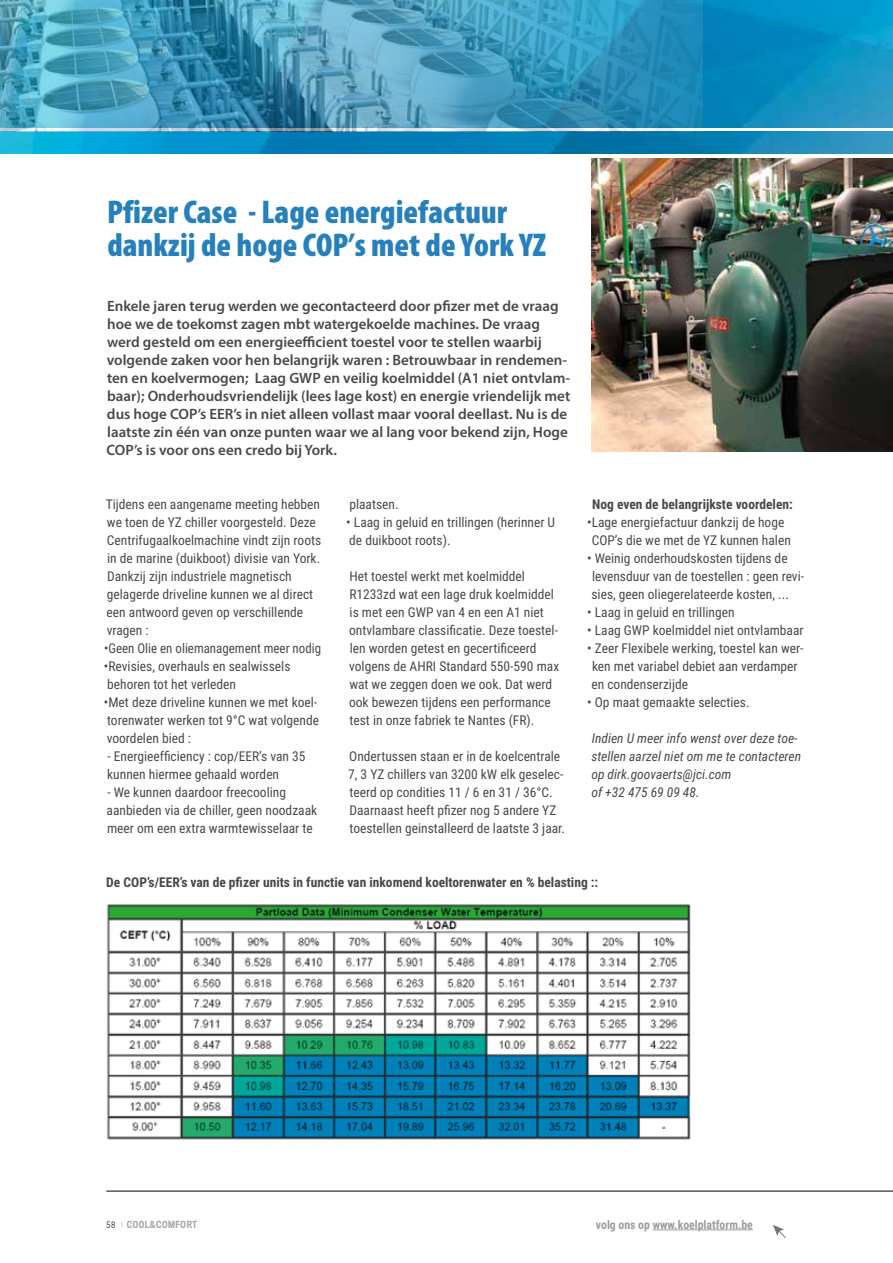
<style>
.page{position:relative;width:893px;height:1263px;background:#fff}
.page>*{position:absolute;margin:0;border:0;box-sizing:border-box;transform-origin:0 0}
.t1{font:900 condensed 33px/33px "Myriad Pro";color:#2580bc}
.t2{font:600 15px/18px "Myriad Pro";color:#494948}
.t3{font:13.5px/18px "Roboto Condensed";color:#494948}
.t4{font:700 13.5px "Roboto Condensed";color:#494948}
.t5{font:italic 13.5px/18px "Roboto Condensed";color:#494948}
.t6{font:13.5px "Roboto Condensed";color:#494948;scale:.96 1}
.t7{font:700 12px "Roboto Condensed";color:#9c9d9d}
.t8{font:500 9px "Titling Gothic FB Cond";letter-spacing:.065em;color:#a7a7a8}
.s1{font-family:"Roboto Condensed";font-weight:300;color:#000}
.s2{font-family:"Roboto Condensed";font-weight:300;color:#b1b2b3}
</style>
<div class="page">
<hr style="left:106px;top:1191px;width:787px;height:1px;background:#000">
<img style="left:0;top:132px;width:893px;height:21px">
<img style="left:703px;top:0;width:190px;height:128px">
<img style="left:0;top:0;width:703px;height:132px">
<hr style="left:653px;top:1229px;width:100px;height:1px;background:#9c9d9d">
<svg style="left:773px;top:1225px;width:13px;height:13px"></svg>
<img style="left:591px;top:158px;width:302px;height:293px">
<img style="left:107px;top:904px;width:584px;height:236px">
<h1 class="t1" style="left:107px;top:196px;width:440px">Pfizer Case - Lage energiefactuur dankzij de hoge COP’s met de York YZ</h1>
<p class="t2" style="left:107px;top:296px;width:465px">Enkele jaren terug werden we gecontacteerd door pfizer met de vraag hoe we de toekomst zagen mbt watergekoelde machines. De vraag werd gesteld om een energieefficient toestel voor te stellen waarbij volgende zaken voor hen belangrijk waren : Betrouwbaar in rendemen&shy;ten en koelvermogen; Laag GWP en veilig koelmiddel (A1 niet ontvlam&shy;baar); Onderhoudsvriendelijk (lees lage kost) en energie vriendelijk met dus hoge COP’s EER’s in niet alleen vollast maar vooral deellast. Nu is de laatste zin één van onze punten waar we al lang voor bekend zijn, Hoge COP’s is voor ons een credo bij York.</p>
<p class="t3" style="left:106px;top:495px;width:217px">Tijdens een aangename meeting hebben we toen de YZ chiller voorgesteld. Deze Centrifugaalkoelmachine vindt zijn roots in de marine (duikboot) divisie van York.<br>Dankzij zijn industriele magnetisch gelagerde driveline kunnen we al direct een antwoord geven op verschillende vragen :</p>
<p class="t6" style="left:104px;top:639px;width:228px">•Geen Olie en oliemanagement meer nodig</p>
<p class="t3" style="left:104px;top:657px;width:188px">•Revisies, overhauls en sealwissels behoren tot het verleden</p>
<p class="t3" style="left:104px;top:693px;width:217px">•Met deze driveline kunnen we met koel&shy;torenwater werken tot 9°C wat volgende voordelen bied :</p>
<p class="t3" style="left:107px;top:746px;width:200px">- Energieefficiency : cop/EER’s van 35 kunnen hiermee gehaald worden</p>
<p class="t3" style="left:107px;top:782px;width:212px">- We kunnen daardoor freecooling aanbieden via de chiller, geen noodzaak meer om een extra warmtewisselaar te</p>
<p class="t3" style="left:349px;top:494px;width:51px">plaatsen.</p>
<p class="t3" style="left:346px;top:512px;width:210px">• Laag in geluid en trillingen (herinner U de duikboot roots).</p>
<p class="t3" style="left:349px;top:566px;width:212px">Het toestel werkt met koelmiddel R1233zd wat een lage druk koelmiddel is met een GWP van 4 en een A1 niet ontvlambare classificatie. Deze toestel&shy;len worden getest en gecertificeerd volgens de AHRI Standard 550-590 max wat we zeggen doen we ook. Dat werd ook bewezen tijdens een performance test in onze fabriek te Nantes (FR).</p>
<p class="t3" style="left:348px;top:746px;width:218px">Ondertussen staan er in de koelcentrale 7, 3 YZ chillers van 3200 kW elk geselec&shy;teerd op condities 11 / 6 en 31 / 36°C.<br>Daarnaast heeft pfizer nog 5 andere YZ toestellen geinstalleerd de laatste 3 jaar.</p>
<p class="t4" style="left:592px;top:494px;width:202px">Nog even de belangrijkste voordelen:</p>
<p class="t3" style="left:587px;top:512px;width:205px;text-align:center">•Lage energiefactuur dankzij de hoge<br>COP’s die we met de YZ kunnen halen</p>
<p class="t3" style="left:591px;top:548px;width:214px;text-indent:-4px">• Weinig onderhoudskosten tijdens de levensduur van de toestellen : geen revi&shy;sies, geen oliegerelateerde kosten, ...</p>
<p class="t3" style="left:587px;top:602px;width:149px">• Laag in geluid en trillingen</p>
<p class="t3" style="left:587px;top:620px;width:218px">• Laag GWP koelmiddel niet ontvlambaar</p>
<p class="t3" style="left:591px;top:638px;width:214px;text-indent:-4px">• Zeer Flexibele werking, toestel kan wer&shy;ken met variabel debiet aan verdamper en condenserzijde</p>
<p class="t3" style="left:587px;top:692px;width:164px">• Op maat gemaakte selecties.</p>
<p class="t5" style="left:591px;top:728px;width:211px">Indien U meer info wenst over deze toe&shy;stellen aarzel niet om me te contacteren op dirk.goovaerts@jci.com<br>of +32 475 69 09 48.</p>
<p class="t4" style="left:106px;top:873px;width:493px">De COP’s/EER’s van de pfizer units in functie van inkomend koeltorenwater en % belasting ::</p>
<p class="t8" style="left:106px;top:1219px;width:92px"><span class="s1">58</span> <span class="s2">I</span> COOL&amp;COMFORT</p>
<p class="t7" style="left:596px;top:1216px;width:158px">volg ons op www.koelplatform.be</p>
</div>
